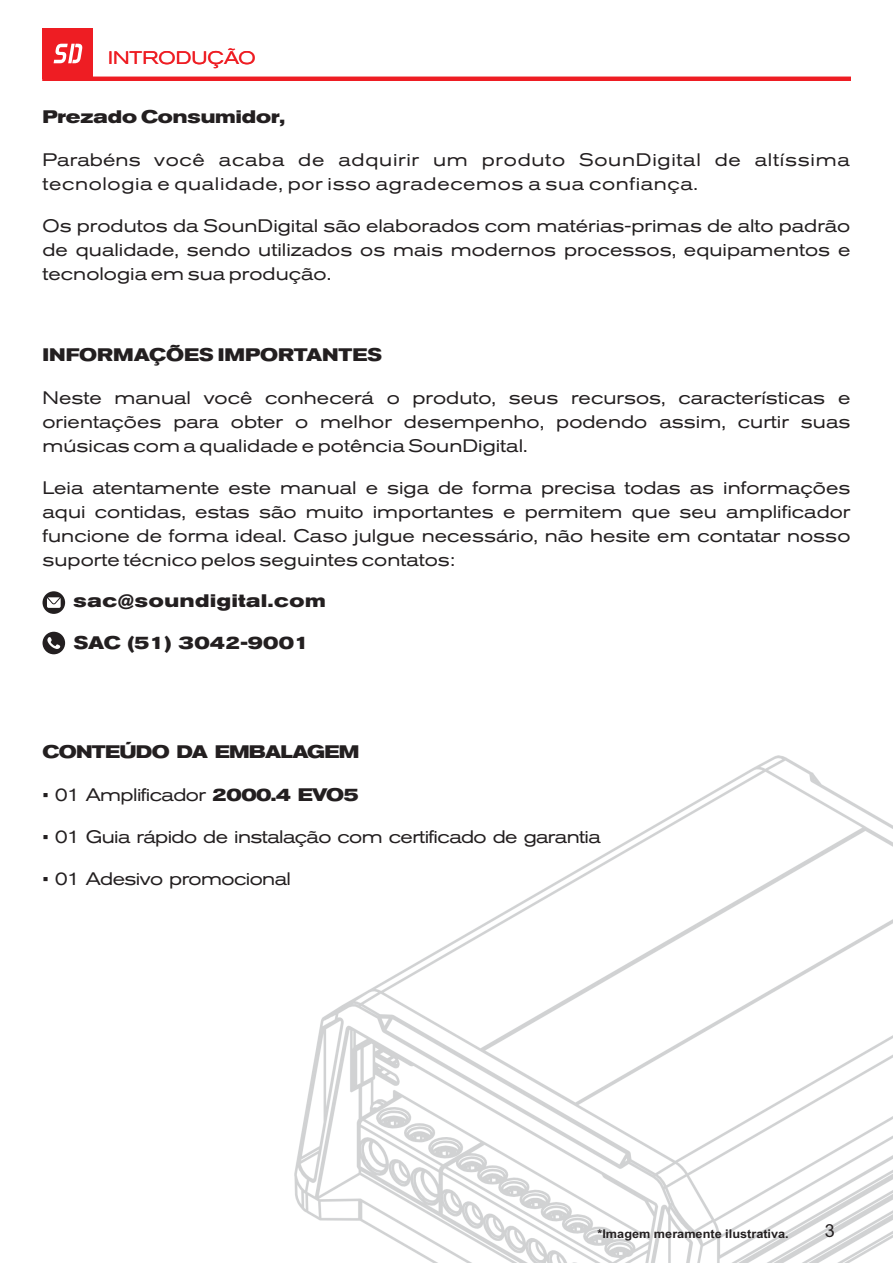
<style>
.page{position:relative;width:893px;height:1263px;background:#fff}
.page>*{position:absolute;margin:0;border:0;box-sizing:border-box;transform-origin:0 0}
.t1{font:expanded 18px/24.2px "Akzidenz Grotesk BQ";color:#231f20;text-align:justify}
.t2{font:expanded 18px/24.2px "Akzidenz Grotesk BQ";letter-spacing:.035em;color:#231f20}
.t3{font:expanded 18px "Akzidenz Grotesk BQ";letter-spacing:-.035em;color:#231f20}
.t4{font:700 expanded 18px "Akzidenz Grotesk BQ";color:#231f20}
.t5{font:700 expanded 18px "Akzidenz Grotesk BQ";letter-spacing:-.04em;color:#231f20}
.t6{font:700 expanded 18px "Akzidenz Grotesk BQ";letter-spacing:.04em;color:#231f20}
.t7{font:expanded 18px "Akzidenz Grotesk BQ";color:#ee1d23}
.t8{font:18px "Arial";color:#231f20}
.t9{font:700 12px "Arial";color:#231f20;scale:1.06 1}
.s1{font-family:"Arial";font-stretch:normal}
.s2{font-weight:700}
</style>
<div class="page">
<img style="left:294px;top:755px;width:599px;height:508px">
<div style="left:42px;top:28px;width:51px;height:51px;background:#ee1d23"></div>
<hr style="left:42px;top:77px;width:809px;height:4px;background:#ee1d23">
<svg style="left:54px;top:44px;width:28px;height:19px"></svg>
<div style="left:43px;top:591px;width:22px;height:23px;background:#231f20;border-radius:50%"></div>
<svg style="left:47px;top:597px;width:14px;height:11px"></svg>
<div style="left:43px;top:632px;width:22px;height:22px;background:#231f20;border-radius:50%"></div>
<svg style="left:47px;top:637px;width:13px;height:12px"></svg>
<p class="t7" style="left:108px;top:51px;width:149px">INTRODUÇÃO</p>
<p class="t4" style="left:43px;top:110px;width:244px">Prezado Consumidor,</p>
<p class="t2" style="left:43px;top:149px;width:809px">Parabéns você acaba de adquirir um produto SounDigital de altíssima tecnologia e qualidade, por isso agradecemos a sua confiança.</p>
<p class="t1" style="left:42px;top:216px;width:809px">Os produtos da SounDigital são elaborados com matérias-primas de alto padrão de qualidade, sendo utilizados os mais modernos processos, equipamentos e tecnologia em sua produção.</p>
<p class="t4" style="left:43px;top:348px;width:341px">INFORMAÇÕES IMPORTANTES</p>
<p class="t1" style="left:43px;top:387px;width:809px">Neste manual você conhecerá o produto, seus recursos, características e orientações para obter o melhor desempenho, podendo assim, curtir suas músicas com a qualidade e potência SounDigital.</p>
<p class="t1" style="left:43px;top:477px;width:809px">Leia atentamente este manual e siga de forma precisa todas as informações aqui contidas, estas são muito importantes e permitem que seu amplificador funcione de forma ideal. Caso julgue necessário, não hesite em contatar nosso suporte técnico pelos seguintes contatos:</p>
<p class="t6" style="left:74px;top:594px;width:254px">sac@soundigital.com</p>
<p class="t4" style="left:74px;top:636px;width:237px">SAC (51) 3042-9001</p>
<p class="t5" style="left:43px;top:745px;width:318px">CONTEÚDO DA EMBALAGEM</p>
<p class="t3" style="left:43px;top:788px;width:318px"><span class="s1">▪</span> 01 Amplificador <span class="s2">2000.4 EVO5</span></p>
<p class="t3" style="left:43px;top:830px;width:560px"><span class="s1">▪</span> 01 Guia rápido de instalação com certificado de garantia</p>
<p class="t3" style="left:43px;top:872px;width:250px"><span class="s1">▪</span> 01 Adesivo promocional</p>
<p class="t9" style="left:597px;top:1229px;width:182px">*Imagem meramente ilustrativa.</p>
<p class="t8" style="left:825px;top:1224px;width:12px">3</p>
</div>
